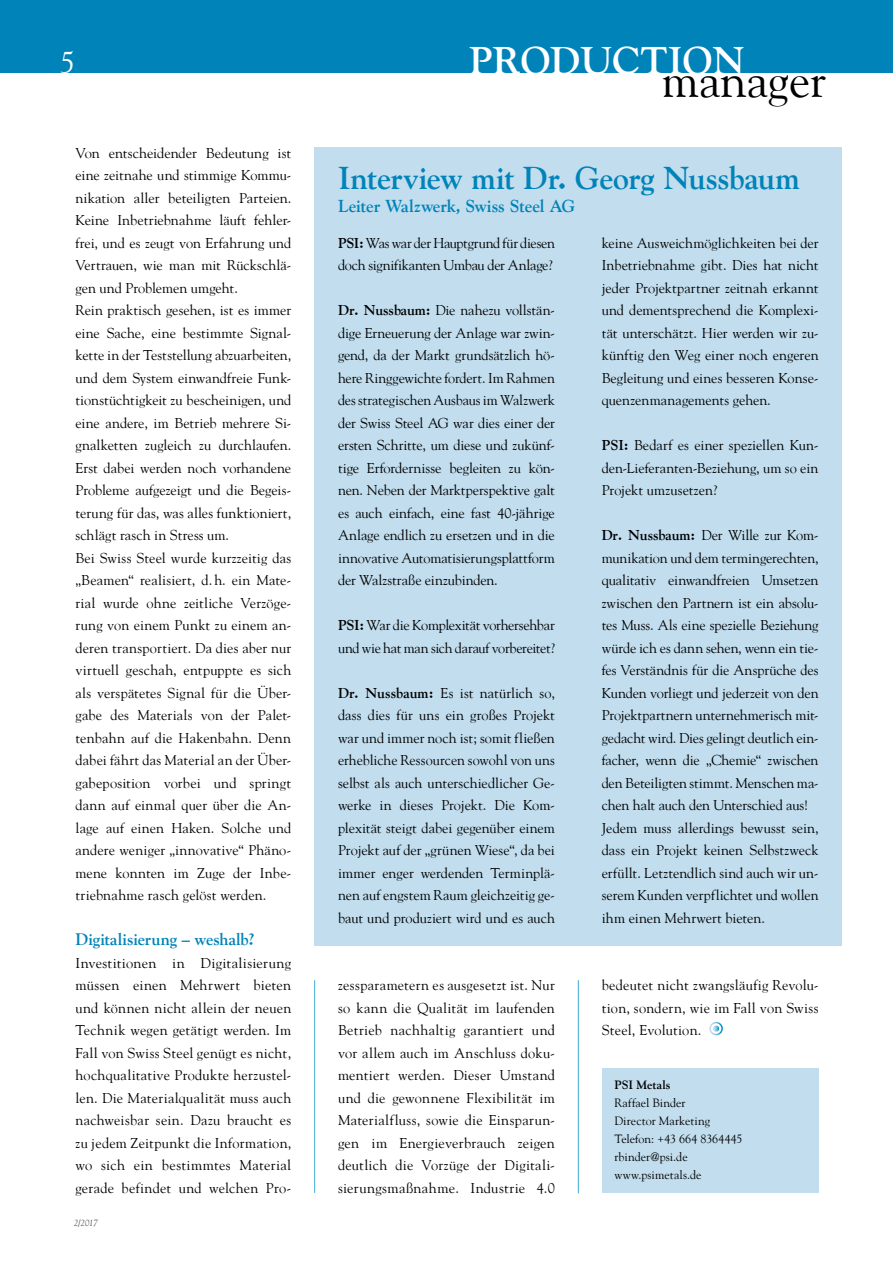
<style>
.page{position:relative;width:893px;height:1263px;background:#fff}
.page>*{position:absolute;margin:0;border:0;box-sizing:border-box;transform-origin:0 0}
.t1{font:47.7px "Goudy";color:#000}
.t2{font:700 38.4px "Goudy";color:#fff}
.t3{font:700 31.5px "Goudy";letter-spacing:-.01em;color:#0083b8}
.t4{font:30px "Goudy";color:#fff}
.t5{font:700 17.25px "Goudy";letter-spacing:-.01em;color:#0083b8}
.t6{font:700 16.5px "Goudy";color:#0083b8}
.t7{font:14.25px/22.5px "Goudy";color:#000;text-align:justify}
.t8{font:14.25px/22.5px "Goudy";letter-spacing:-.025em;color:#000}
.t9{font:14.25px/22.5px "Goudy";letter-spacing:-.02em;color:#000}
.t10{font:12px/18px "Goudy";letter-spacing:.005em;color:#000}
.t11{font:700 12px "Goudy";letter-spacing:.005em;color:#000}
.t12{font:italic 9px "Goudy";color:#565655}
.s1{font-weight:700}
</style>
<div class="page">
<div style="left:0;top:0;width:893px;height:72px;background:#0083b8"></div>
<hr style="left:314px;top:980px;width:1px;height:213px;background:#40aad3">
<hr style="left:578px;top:980px;width:1px;height:213px;background:#40aad3">
<div style="left:315px;top:147px;width:527px;height:798px;background:#c1ddee"></div>
<div style="left:602px;top:1068px;width:217px;height:125px;background:#c1ddee"></div>
<div style="left:709px;top:1022px;width:14px;height:13px;border:2px solid #fff;border-radius:50%"></div>
<svg style="left:713px;top:1025px;width:6px;height:7px"></svg>
<h3 class="t4" style="left:60px;top:44px;width:16px">5</h3>
<p class="t7" style="left:75px;top:141px;width:217px;text-align:left">Von entscheidender Bedeutung ist eine zeitnahe und stimmige Kommu&shy;nikation aller beteiligten Parteien.<br>Keine Inbetriebnahme läuft fehler&shy;frei, und es zeugt von Erfahrung und Vertrauen, wie man mit Rückschlä&shy;gen und Problemen umgeht.<br>Rein praktisch gesehen, ist es immer eine Sache, eine bestimmte Signal&shy;kette in der Teststellung abzuarbeiten, und dem System einwandfreie Funk&shy;tionstüchtigkeit zu bescheinigen, und eine andere, im Betrieb mehrere Si&shy;gnalketten zugleich zu durchlaufen.<br>Erst dabei werden noch vorhandene Probleme aufgezeigt und die Begeis&shy;terung für das, was alles funktioniert, schlägt rasch in Stress um.<br>Bei Swiss Steel wurde kurzzeitig das „Beamen“ realisiert, d. h. ein Mate&shy;rial wurde ohne zeitliche Verzöge&shy;rung von einem Punkt zu einem an&shy;deren transportiert. Da dies aber nur virtuell geschah, entpuppte es sich als verspätetes Signal für die Über&shy;gabe des Materials von der Palet&shy;tenbahn auf die Hakenbahn. Denn dabei fährt das Material an der Über&shy;gabeposition vorbei und springt dann auf einmal quer über die An&shy;lage auf einen Haken. Solche und andere weniger „innovative“ Phäno&shy;mene konnten im Zuge der Inbe&shy;triebnahme rasch gelöst werden.</p>
<p class="t6" style="left:75px;top:929px;width:181px">Digitalisierung – weshalb?</p>
<p class="t7" style="left:75px;top:951px;width:217px">Investitionen in Digitalisierung müssen einen Mehrwert bieten und können nicht allein der neuen Technik wegen getätigt werden. Im Fall von Swiss Steel genügt es nicht, hochqualitative Produkte herzustel&shy;len. Die Materialqualität muss auch nachweisbar sein. Dazu braucht es zu jedem Zeitpunkt die Information, wo sich ein bestimmtes Material gerade befindet und welchen Pro-</p>
<p class="t12" style="left:74px;top:1217px;width:26px">2/2017</p>
<h2 class="t2" style="left:469px;top:37px;width:277px">PRODUCTION</h2>
<h1 class="t1" style="left:662px;top:51px;width:166px">manager</h1>
<h3 class="t3" style="left:338px;top:158px;width:463px">Interview mit Dr. Georg Nussbaum</h3>
<p class="t5" style="left:338px;top:196px;width:239px">Leiter Walzwerk, Swiss Steel AG</p>
<p class="t9" style="left:338px;top:231px;width:218px"><span class="s1">PSI:</span> Was war der Hauptgrund für diesen doch signifikanten Umbau der Anlage?</p>
<p class="t7" style="left:338px;top:299px;width:218px"><span class="s1">Dr. Nussbaum:</span> Die nahezu vollstän&shy;dige Erneuerung der Anlage war zwin&shy;gend, da der Markt grundsätzlich hö&shy;here Ringgewichte fordert. Im Rahmen des strategischen Ausbaus im Walzwerk der Swiss Steel AG war dies einer der ersten Schritte, um diese und zukünf&shy;tige Erfordernisse begleiten zu kön&shy;nen. Neben der Marktperspektive galt es auch einfach, eine fast 40-jährige Anlage endlich zu ersetzen und in die innovative Automatisierungsplattform der Walzstraße einzubinden.</p>
<p class="t8" style="left:338px;top:614px;width:218px"><span class="s1">PSI:</span> War die Komplexität vorhersehbar und wie hat man sich darauf vorbereitet?</p>
<p class="t7" style="left:338px;top:681px;width:218px"><span class="s1">Dr. Nussbaum:</span> Es ist natürlich so, dass dies für uns ein großes Projekt war und immer noch ist; somit fließen erhebliche Ressourcen sowohl von uns selbst als auch unterschiedlicher Ge&shy;werke in dieses Projekt. Die Kom&shy;plexität steigt dabei gegenüber einem Projekt auf der „grünen Wiese“, da bei immer enger werdenden Terminplä&shy;nen auf engstem Raum gleichzeitig ge&shy;baut und produziert wird und es auch</p>
<p class="t7" style="left:602px;top:231px;width:218px">keine Ausweichmöglichkeiten bei der Inbetriebnahme gibt. Dies hat nicht jeder Projektpartner zeitnah erkannt und dementsprechend die Komplexi&shy;tät unterschätzt. Hier werden wir zu&shy;künftig den Weg einer noch engeren Begleitung und eines besseren Konse&shy;quenzenmanagements gehen.</p>
<p class="t7" style="left:602px;top:434px;width:218px"><span class="s1">PSI:</span> Bedarf es einer speziellen Kun&shy;den-Lieferanten-Beziehung, um so ein Projekt umzusetzen?</p>
<p class="t7" style="left:602px;top:524px;width:218px;text-align:left"><span class="s1">Dr. Nussbaum:</span> Der Wille zur Kom&shy;munikation und dem termingerechten, qualitativ einwandfreien Umsetzen zwischen den Partnern ist ein absolu&shy;tes Muss. Als eine spezielle Beziehung würde ich es dann sehen, wenn ein tie&shy;fes Verständnis für die Ansprüche des Kunden vorliegt und jederzeit von den Projektpartnern unternehmerisch mit&shy;gedacht wird. Dies gelingt deutlich ein&shy;facher, wenn die „Chemie“ zwischen den Beteiligten stimmt. Menschen ma&shy;chen halt auch den Unterschied aus!<br>Jedem muss allerdings bewusst sein, dass ein Projekt keinen Selbstzweck erfüllt. Letztendlich sind auch wir un&shy;serem Kunden verpflichtet und wollen ihm einen Mehrwert bieten.</p>
<p class="t7" style="left:338px;top:974px;width:218px">zessparametern es ausgesetzt ist. Nur so kann die Qualität im laufenden Betrieb nachhaltig garantiert und vor allem auch im Anschluss doku&shy;mentiert werden. Dieser Umstand und die gewonnene Flexibilität im Materialfluss, sowie die Einsparun&shy;gen im Energieverbrauch zeigen deutlich die Vorzüge der Digitali&shy;sierungsmaßnahme. Industrie 4.0</p>
<p class="t7" style="left:602px;top:974px;width:218px">bedeutet nicht zwangsläufig Revolu&shy;tion, sondern, wie im Fall von Swiss Steel, Evolution.</p>
<p class="t11" style="left:614px;top:1078px;width:58px">PSI Metals</p>
<p class="t10" style="left:614px;top:1094px;width:130px">Raffael Binder<br>Director Marketing<br>Telefon: +43 664 8364445 rbinder@psi.de www.psimetals.de</p>
</div>
